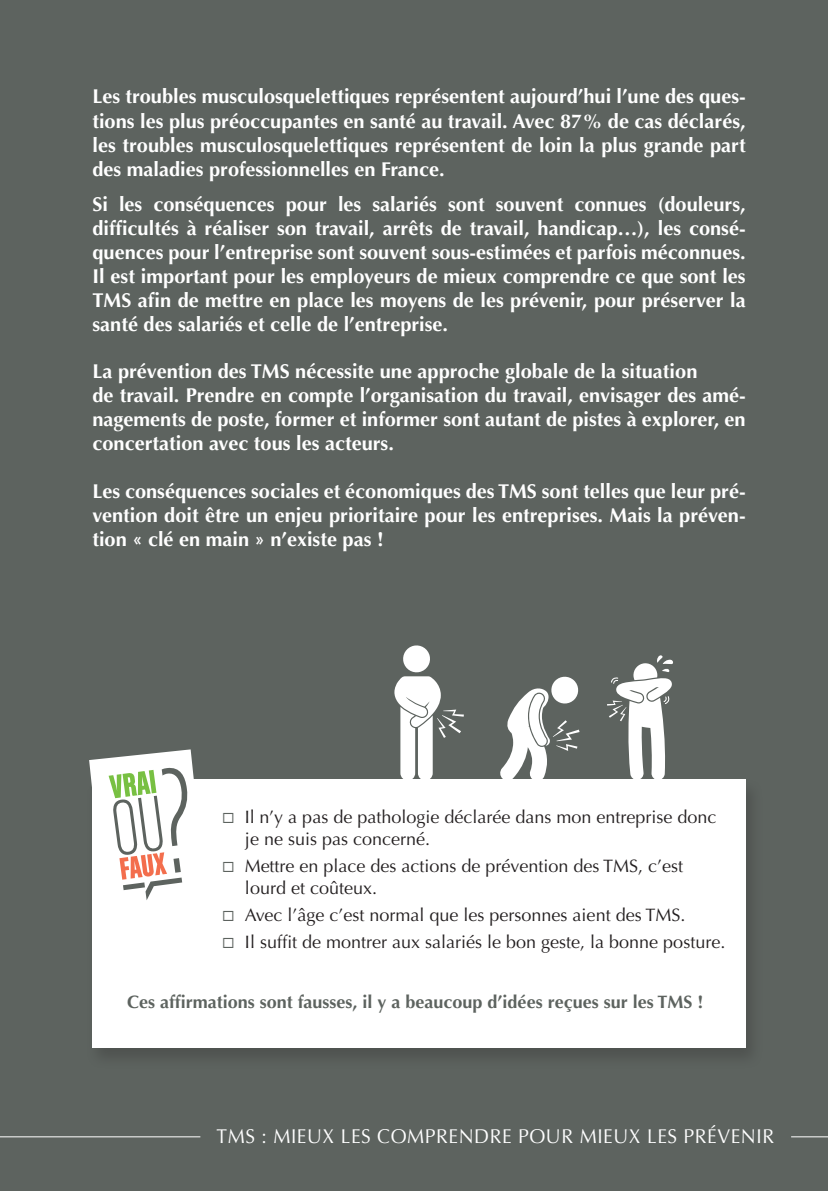
<style>
.page{position:relative;width:828px;height:1191px;background:#5d635f}
.page>*{position:absolute;margin:0;border:0;box-sizing:border-box;transform-origin:0 0}
.t1{font:700 20px/24px "Optima";color:#fff;text-align:justify}
.t2{font:20px "Optima";letter-spacing:.03em;color:#fff;scale:.96 1}
.t3{font:18px/21.6px "Optima";color:#231f20}
.t4{font:700 18px "Optima";color:#5d635f}
.s1{color:#5d635f}
</style>
<div class="page">
<hr style="left:791px;top:1136px;width:37px;height:1px;background:#fff">
<hr style="left:0;top:1136px;width:200px;height:1px;background:#fff">
<div style="left:86px;top:777px;width:678px;height:293px;background:#585d59"></div>
<div style="left:92px;top:780px;width:654px;height:268px;background:#fff"></div>
<svg style="left:89px;top:749px;width:118px;height:151px"></svg>
<svg style="left:607px;top:655px;width:66px;height:125px"></svg>
<svg style="left:499px;top:676px;width:80px;height:104px"></svg>
<svg style="left:394px;top:645px;width:70px;height:135px"></svg>
<p class="t1" style="left:92px;top:85px;width:655px">Les troubles musculosquelettiques représentent aujourd’hui l’une des ques&shy;tions les plus préoccupantes en santé au travail. Avec 87% de cas déclarés, les troubles musculosquelettiques représentent de loin la plus grande part des maladies professionnelles en France.</p>
<p class="t1" style="left:92px;top:192px;width:655px">Si les conséquences pour les salariés sont souvent connues (douleurs, difficultés à réaliser son travail, arrêts de travail, handicap…), les consé&shy;quences pour l’entreprise sont souvent sous-estimées et parfois méconnues.<br>Il est important pour les employeurs de mieux comprendre ce que sont les TMS afin de mettre en place les moyens de les prévenir, pour préserver la santé des salariés et celle de l’entreprise.</p>
<p class="t1" style="left:92px;top:359px;width:655px;text-align:left">La prévention des TMS nécessite une approche globale de la situation<br>de travail. Prendre en compte l’organisation du travail, envisager des amé&shy;nagements de poste, former et informer sont autant de pistes à explorer, en concertation avec tous les acteurs.</p>
<p class="t1" style="left:92px;top:479px;width:655px">Les conséquences sociales et économiques des TMS sont telles que leur pré&shy;vention doit être un enjeu prioritaire pour les entreprises. Mais la préven&shy;tion « clé en main » n’existe pas !</p>
<p class="t3" style="left:245px;top:806px;width:473px;text-indent:-23px"><span class="s1">◻</span> Il n’y a pas de pathologie déclarée dans mon entreprise donc je ne suis pas concerné.</p>
<p class="t3" style="left:245px;top:855px;width:440px;text-indent:-23px"><span class="s1">◻</span> Mettre en place des actions de prévention des TMS, c’est lourd et coûteux.</p>
<p class="t3" style="left:222px;top:904px;width:464px"><span class="s1">◻</span> Avec l’âge c’est normal que les personnes aient des TMS.</p>
<p class="t3" style="left:222px;top:931px;width:504px"><span class="s1">◻</span> Il suffit de montrer aux salariés le bon geste, la bonne posture.</p>
<p class="t4" style="left:127px;top:991px;width:578px">Ces affirmations sont fausses, il y a beaucoup d’idées reçues sur les TMS !</p>
<p class="t2" style="left:216px;top:1124px;width:582px">TMS : MIEUX LES COMPRENDRE POUR MIEUX LES PRÉVENIR</p>
</div>
